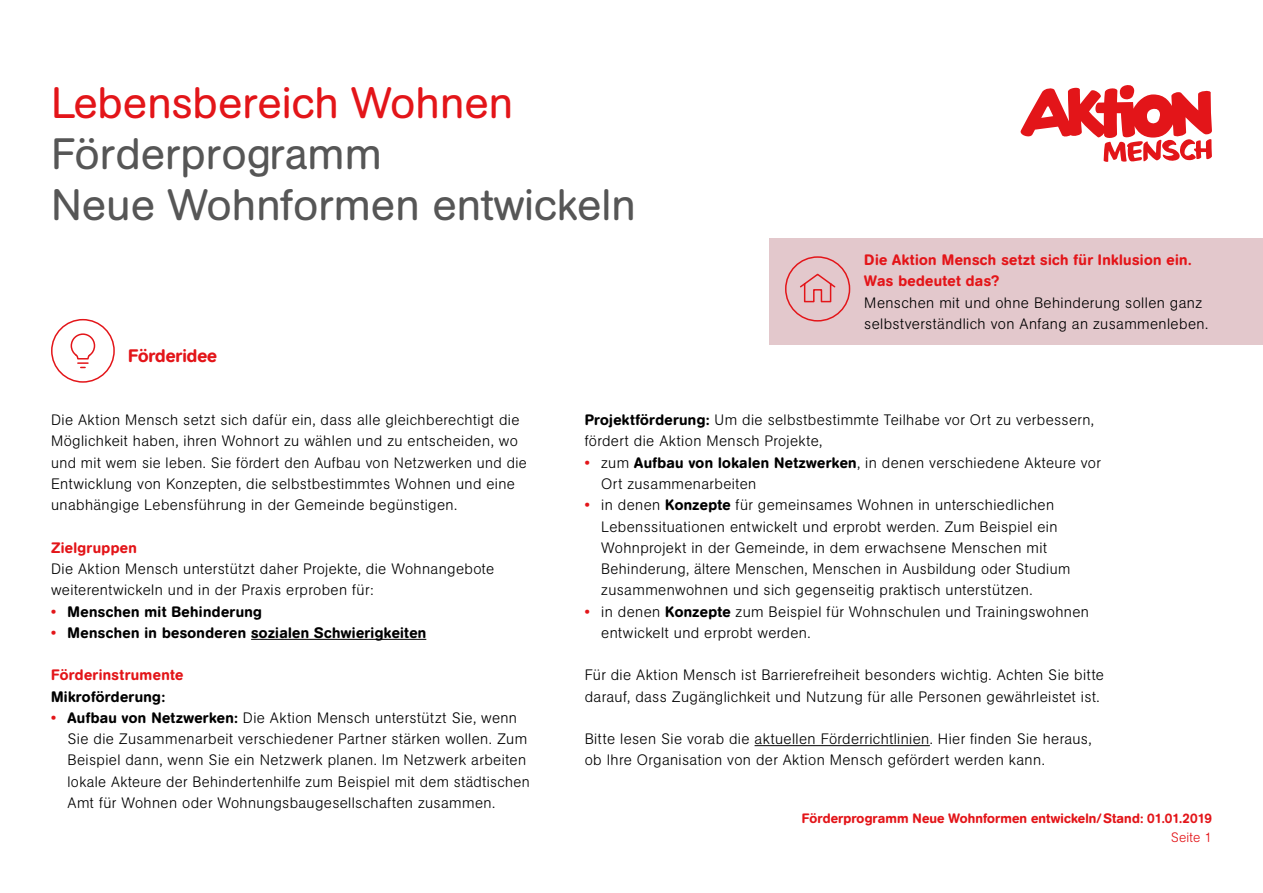
<style>
.page{position:relative;width:1263px;height:893px;background:#fff}
.page>*{position:absolute;margin:0;border:0;box-sizing:border-box;transform-origin:0 0}
.t1{font:43.5px/51px "AG Book Rounded Pro";color:#565656}
.t2{font:500 18px "AG Book Rounded Pro";color:#e31519}
.t3{font:300 15px/21.3px "AG Book Rounded Pro";letter-spacing:.025em;color:#000}
.t4{font:500 15px/21.3px "AG Book Rounded Pro";letter-spacing:.025em;color:#e31519}
.t5{font:500 15px "AG Book Rounded Pro";letter-spacing:.025em;color:#000}
.t6{font:500 13.5px "AG Book Rounded Pro";letter-spacing:.01em;color:#e31519}
.t7{font:300 13.5px "AG Book Rounded Pro";letter-spacing:.01em;color:#e31519}
.s1{color:#e31519}
.s2{font-weight:500;color:#e31519}
.s3{font-weight:500}
</style>
<div class="page">
<div style="left:770px;top:238px;width:493px;height:106px;background:#e3c8cc"></div>
<hr style="left:251px;top:639px;width:175px;height:1px;background:#000">
<hr style="left:754px;top:745px;width:176px;height:1px;background:#000">
<svg style="left:1020px;top:85px;width:192px;height:77px"></svg>
<div style="left:51px;top:319px;width:64px;height:64px;border:2px solid #e31519;border-radius:50%"></div>
<svg style="left:70px;top:333px;width:26px;height:36px"></svg>
<div style="left:785px;top:256px;width:65px;height:66px;border:2px solid #e31519;border-radius:50%"></div>
<svg style="left:800px;top:273px;width:36px;height:30px"></svg>
<h1 class="t1" style="left:51px;top:76px;width:586px"><span class="s1">Lebensbereich Wohnen<br></span>Förderprogramm<br>Neue Wohnformen entwickeln</h1>
<h2 class="t2" style="left:128px;top:344px;width:90px">Förderidee</h2>
<h2 class="t4" style="left:864px;top:249px;width:329px">Die Aktion Mensch setzt sich für Inklusion ein.<br>Was bedeutet das?</h2>
<p class="t3" style="left:864px;top:291px;width:345px">Menschen mit und ohne Behinderung sollen ganz selbstverständlich von Anfang an zusammenleben.</p>
<p class="t3" style="left:51px;top:409px;width:477px">Die Aktion Mensch setzt sich dafür ein, dass alle gleichberechtigt die Möglichkeit haben, ihren Wohnort zu wählen und zu entscheiden, wo und mit wem sie leben. Sie fördert den Aufbau von Netzwerken und die Entwicklung von Konzepten, die selbstbestimmtes Wohnen und eine unabhängige Lebensführung in der Gemeinde begünstigen.</p>
<h3 class="t4" style="left:51px;top:537px;width:87px">Zielgruppen</h3>
<p class="t3" style="left:51px;top:558px;width:445px">Die Aktion Mensch unterstützt daher Projekte, die Wohnangebote weiterentwickeln und in der Praxis erproben für:</p>
<p class="t5" style="left:51px;top:602px;width:212px"><span class="s1">•</span> Menschen mit Behinderung</p>
<p class="t5" style="left:51px;top:623px;width:377px"><span class="s1">•</span> Menschen in besonderen sozialen Schwierigkeiten</p>
<h3 class="t4" style="left:51px;top:664px;width:134px">Förderinstrumente</h3>
<p class="t5" style="left:51px;top:687px;width:116px">Mikroförderung:</p>
<p class="t3" style="left:68px;top:707px;width:464px;text-indent:-16px"><span class="s2">•</span> <span class="s3">Aufbau von Netzwerken:</span> Die Aktion Mensch unterstützt Sie, wenn Sie die Zusammenarbeit verschiedener Partner stärken wollen. Zum Beispiel dann, wenn Sie ein Netzwerk planen. Im Netzwerk arbeiten lokale Akteure der Behindertenhilfe zum Beispiel mit dem städtischen Amt für Wohnen oder Wohnungsbaugesellschaften zusammen.</p>
<p class="t3" style="left:585px;top:409px;width:511px"><span class="s3">Projektförderung:</span> Um die selbstbestimmte Teilhabe vor Ort zu verbessern, fördert die Aktion Mensch Projekte,</p>
<p class="t3" style="left:601px;top:452px;width:501px;text-indent:-16px"><span class="s2">•</span> zum <span class="s3">Aufbau von lokalen Netzwerken</span>, in denen verschiedene Akteure vor<br>Ort zusammenarbeiten</p>
<p class="t3" style="left:601px;top:494px;width:470px;text-indent:-16px"><span class="s2">•</span> in denen <span class="s3">Konzepte</span> für gemeinsames Wohnen in unterschiedlichen Lebenssituationen entwickelt und erprobt werden. Zum Beispiel ein Wohnprojekt in der Gemeinde, in dem erwachsene Menschen mit Behinderung, ältere Menschen, Menschen in Ausbildung oder Studium zusammenwohnen und sich gegenseitig praktisch unterstützen.</p>
<p class="t3" style="left:601px;top:600px;width:489px;text-indent:-16px"><span class="s2">•</span> in denen <span class="s3">Konzepte</span> zum Beispiel für Wohnschulen und Trainingswohnen entwickelt und erprobt werden.</p>
<p class="t3" style="left:585px;top:664px;width:521px">Für die Aktion Mensch ist Barrierefreiheit besonders wichtig. Achten Sie bitte darauf, dass Zugänglichkeit und Nutzung für alle Personen gewährleistet ist.</p>
<p class="t3" style="left:585px;top:728px;width:508px">Bitte lesen Sie vorab die aktuellen Förderrichtlinien. Hier finden Sie heraus, ob Ihre Organisation von der Aktion Mensch gefördert werden kann.</p>
<p class="t6" style="left:802px;top:809px;width:412px">Förderprogramm Neue Wohnformen entwickeln/Stand: 01.01.2019</p>
<p class="t7" style="left:1171px;top:828px;width:43px">Seite 1</p>
</div>
